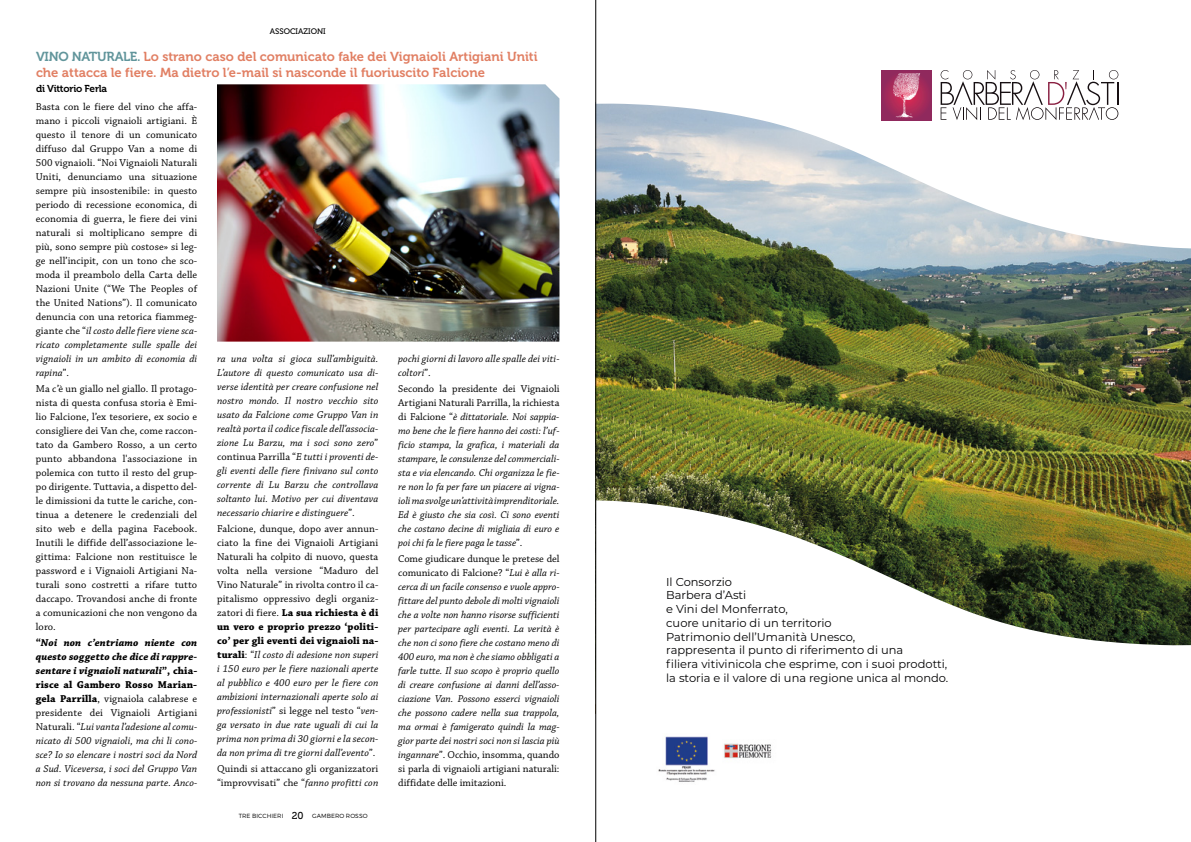
<style>
.page{position:relative;width:1191px;height:842px;background:#fff}
.page>*{position:absolute;margin:0;border:0;box-sizing:border-box;transform-origin:0 0}
.t1{font:13px/16px "Museo 700";color:#e17f63}
.t2{font:11.5px/13.7px "Montserrat";color:#020203}
.t3{font:italic 10.5px/14px "Chaparral Pro";letter-spacing:.01em;color:#000;text-align:justify}
.t4{font:10.5px/14px "Chaparral Pro";letter-spacing:.01em;color:#000;text-align:justify}
.t5{font:10px "Museo 700";letter-spacing:-.02em;color:#000}
.t6{font:8px "Museo 500";color:#000}
.t7{font:300 6px "Montserrat";letter-spacing:.01em;color:#000}
.s1{color:#61959b}
.s2{font-style:italic}
.s3{font-weight:700;font-style:normal}
.s4{font-weight:700}
.s5{font-style:normal}
.s6{font-family:"Museo 500";font-weight:400;font-size:10px}
</style>
<div class="page">
<img style="left:217px;top:84px;width:342px;height:258px">
<img style="left:595px;top:0;width:596px;height:842px">
<p class="t6" style="left:270px;top:27px;width:57px">ASSOCIAZIONI</p>
<p class="t1" style="left:36px;top:48px;width:503px"><span class="s1">VINO NATURALE.</span> Lo strano caso del comunicato fake dei Vignaioli Artigiani Uniti che attacca le fiere. Ma dietro l’e-mail si nasconde il fuoriuscito Falcione</p>
<p class="t5" style="left:36px;top:83px;width:73px">di Vittorio Ferla</p>
<p class="t4" style="left:36px;top:100px;width:163px">Basta con le fiere del vino che affa&shy;mano i piccoli vignaioli artigiani. È questo il tenore di un comunicato diffuso dal Gruppo Van a nome di 500 vignaioli. “Noi Vignaioli Naturali Uniti, denunciamo una situazione sempre più insostenibile: in questo periodo di recessione economica, di economia di guerra, le fiere dei vini naturali si moltiplicano sempre di più, sono sempre più costose» si leg&shy;ge nell’incipit, con un tono che sco&shy;moda il preambolo della Carta delle Nazioni Unite (“We The Peoples of the United Nations”). Il comunicato denuncia con una retorica fiammeg&shy;giante che “<span class="s2">il costo delle fiere viene sca&shy;ricato completamente sulle spalle dei vignaioli in un ambito di economia di rapina</span>”.</p>
<p class="t4" style="left:36px;top:382px;width:163px">Ma c’è un giallo nel giallo. Il protago&shy;nista di questa confusa storia è Emi&shy;lio Falcione, l’ex tesoriere, ex socio e consigliere dei Van che, come raccon&shy;tato da Gambero Rosso, a un certo punto abbandona l'associazione in polemica con tutto il resto del grup&shy;po dirigente. Tuttavia, a dispetto del&shy;le dimissioni da tutte le cariche, con&shy;tinua a detenere le credenziali del sito web e della pagina Facebook.<br>Inutili le diffide dell’associazione le&shy;gittima: Falcione non restituisce le password e i Vignaioli Artigiani Na&shy;turali sono costretti a rifare tutto daccapo. Trovandosi anche di fronte a comunicazioni che non vengono da loro.</p>
<p class="t3" style="left:36px;top:636px;width:163px"><span class="s3">“</span><span class="s4">Noi non c’entriamo niente con questo soggetto che dice di rappre&shy;sentare i vignaioli naturali</span><span class="s3">”, chia&shy;risce al Gambero Rosso Marian&shy;gela Parrilla</span><span class="s5">, vignaiola calabrese e presidente dei Vignaioli Artigiani Naturali. “</span>Lui vanta l’adesione al comu&shy;nicato di 500 vignaioli, ma chi li cono&shy;sce? Io so elencare i nostri soci da Nord a Sud. Viceversa, i soci del Gruppo Van non si trovano da nessuna parte. Anco-</p>
<p class="t3" style="left:217px;top:352px;width:163px">ra una volta si gioca sull’ambiguità.<br>L’autore di questo comunicato usa di&shy;verse identità per creare confusione nel nostro mondo. Il nostro vecchio sito usato da Falcione come Gruppo Van in realtà porta il codice fiscale dell’associa&shy;zione Lu Barzu, ma i soci sono zero<span class="s5">” continua Parrilla “</span>E tutti i proventi de&shy;gli eventi delle fiere finivano sul conto corrente di Lu Barzu che controllava soltanto lui. Motivo per cui diventava necessario chiarire e distinguere<span class="s5">”.</span></p>
<p class="t3" style="left:217px;top:522px;width:163px"><span class="s5">Falcione, dunque, dopo aver annun&shy;ciato la fine dei Vignaioli Artigiani Naturali ha colpito di nuovo, questa volta nella versione “Maduro del Vino Naturale” in rivolta contro il ca&shy;pitalismo oppressivo degli organiz&shy;zatori di fiere.</span> <span class="s3">La sua richiesta è di un vero e proprio prezzo ‘politi&shy;co’ per gli eventi dei vignaioli na&shy;turali</span><span class="s5">: “</span>Il costo di adesione non superi i 150 euro per le fiere nazionali aperte al pubblico e 400 euro per le fiere con ambizioni internazionali aperte solo ai professionisti<span class="s5">” si legge nel testo “</span>ven&shy;ga versato in due rate uguali di cui la prima non prima di 30 giorni e la secon&shy;da non prima di tre giorni dall’evento<span class="s5">”.</span></p>
<p class="t4" style="left:217px;top:762px;width:163px">Quindi si attaccano gli organizzatori “improvvisati” che “<span class="s2">fanno profitti con</span></p>
<p class="t7" style="left:239px;top:812px;width:130px">TRE BICCHIERI <span class="s6">20</span> GAMBERO ROSSO</p>
<p class="t3" style="left:398px;top:352px;width:163px">pochi giorni di lavoro alle spalle dei viti&shy;coltori<span class="s5">”.</span></p>
<p class="t3" style="left:398px;top:382px;width:163px"><span class="s5">Secondo la presidente dei Vignaioli Artigiani Naturali Parrilla, la richiesta di Falcione “</span>è dittatoriale. Noi sappia&shy;mo bene che le fiere hanno dei costi: l’uf&shy;ficio stampa, la grafica, i materiali da stampare, le consulenze del commerciali&shy;sta e via elencando. Chi organizza le fie&shy;re non lo fa per fare un piacere ai vigna&shy;ioli ma svolge un’attività imprenditoriale.<br>Ed è giusto che sia così. Ci sono eventi che costano decine di migliaia di euro e poi chi fa le fiere paga le tasse<span class="s5">”.</span></p>
<p class="t3" style="left:398px;top:552px;width:163px"><span class="s5">Come giudicare dunque le pretese del comunicato di Falcione? “</span>Lui è alla ri&shy;cerca di un facile consenso e vuole appro&shy;fittare del punto debole di molti vignaioli che a volte non hanno risorse sufficienti per partecipare agli eventi. La verità è che non ci sono fiere che costano meno di 400 euro, ma non è che siamo obbligati a farle tutte. Il suo scopo è proprio quello di creare confusione ai danni dell’asso&shy;ciazione Van. Possono esserci vignaioli che possono cadere nella sua trappola, ma ormai è famigerato quindi la mag&shy;gior parte dei nostri soci non si lascia più ingannare<span class="s5">”. Occhio, insomma, quando si parla di vignaioli artigiani naturali: diffidate delle imitazioni.</span></p>
<p class="t2" style="left:666px;top:574px;width:284px">Il Consorzio<br>Barbera d’Asti<br>e Vini del Monferrato,<br>cuore unitario di un territorio<br>Patrimonio dell’Umanità Unesco,<br>rappresenta il punto di riferimento di una<br>filiera vitivinicola che esprime, con i suoi prodotti, la storia e il valore di una regione unica al mondo.</p>
</div>
